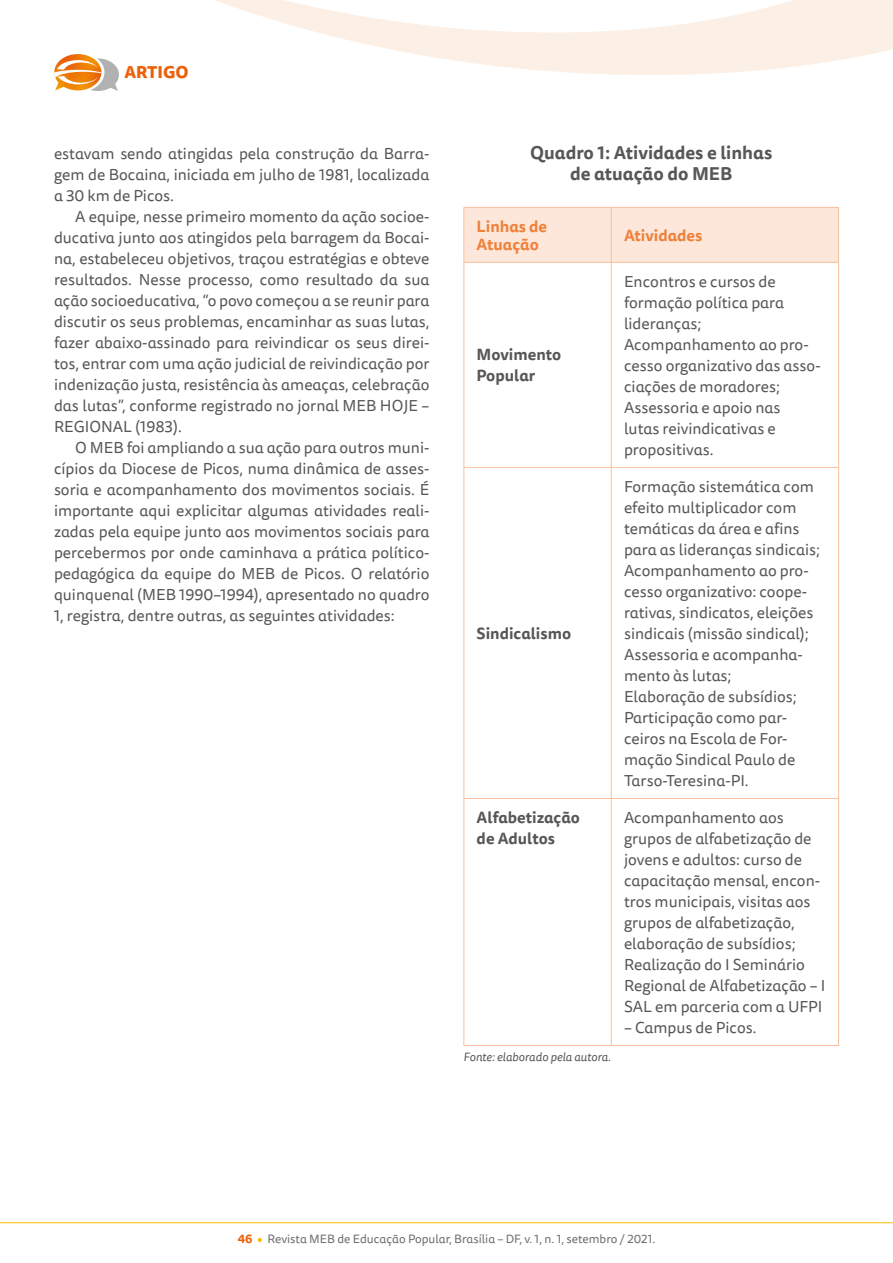
<style>
.page{position:relative;width:893px;height:1263px;background:#fff}
.page>*{position:absolute;margin:0;border:0;box-sizing:border-box;transform-origin:0 0}
.t1{font:700 18px/21px "Tisa Sans Pro";color:#575756;text-align:center}
.t2{font:800 16.5px "Tisa Sans Pro";color:#eb610a}
.t3{font:15.75px/21px "Tisa Sans Pro";color:#575756;text-align:justify}
.t4{font:700 15.75px/21px "Tisa Sans Pro";color:#575756}
.t5{font:700 15.75px/18px "Tisa Sans Pro";color:#ef813b}
.t6{font:12px "Tisa Sans Pro";color:#706f6f}
.t7{font:italic 12px "Tisa Sans Pro";color:#575756}
.s1{font-weight:700;color:#eb610a}
.s2{font-weight:700;color:#fcba00}
</style>
<div class="page">
<hr style="left:0;top:1222px;width:893px;height:1px;background:#fcba00">
<svg style="left:216px;top:0;width:677px;height:75px;fill:#fcf0e6"></svg>
<svg style="left:54px;top:54px;width:65px;height:37px"></svg>
<div style="left:464px;top:208px;width:374px;height:54px;background:#fce7da"></div>
<hr style="left:463px;top:207px;width:148px;height:1px;background:#f7c09d">
<hr style="left:463px;top:208px;width:1px;height:54px;background:#f7c09d">
<hr style="left:611px;top:207px;width:228px;height:1px;background:#f7c09d">
<hr style="left:611px;top:208px;width:1px;height:54px;background:#f7c09d">
<hr style="left:838px;top:208px;width:1px;height:54px;background:#f7c09d">
<hr style="left:463px;top:262px;width:148px;height:1px;background:#f7c09d">
<hr style="left:463px;top:263px;width:1px;height:204px;background:#f7c09d">
<hr style="left:611px;top:262px;width:228px;height:1px;background:#f7c09d">
<hr style="left:611px;top:263px;width:1px;height:204px;background:#f7c09d">
<hr style="left:838px;top:263px;width:1px;height:204px;background:#f7c09d">
<hr style="left:463px;top:467px;width:148px;height:1px;background:#f7c09d">
<hr style="left:463px;top:468px;width:1px;height:330px;background:#f7c09d">
<hr style="left:611px;top:467px;width:228px;height:1px;background:#f7c09d">
<hr style="left:611px;top:468px;width:1px;height:330px;background:#f7c09d">
<hr style="left:838px;top:468px;width:1px;height:330px;background:#f7c09d">
<hr style="left:463px;top:798px;width:148px;height:1px;background:#f7c09d">
<hr style="left:463px;top:799px;width:1px;height:246px;background:#f7c09d">
<hr style="left:611px;top:798px;width:228px;height:1px;background:#f7c09d">
<hr style="left:611px;top:799px;width:1px;height:246px;background:#f7c09d">
<hr style="left:838px;top:799px;width:1px;height:246px;background:#f7c09d">
<hr style="left:463px;top:1045px;width:148px;height:1px;background:#f7c09d">
<hr style="left:611px;top:1045px;width:228px;height:1px;background:#f7c09d">
<p class="t2" style="left:124px;top:60px;width:66px">ARTIGO</p>
<p class="t3" style="left:54px;top:143px;width:377px">estavam sendo atingidas pela construção da Barra&shy;gem de Bocaina, iniciada em julho de 1981, localizada a 30 km de Picos.</p>
<p class="t3" style="left:54px;top:206px;width:377px;text-indent:21px">A equipe, nesse primeiro momento da ação socioe&shy;ducativa junto aos atingidos pela barragem da Bocai&shy;na, estabeleceu objetivos, traçou estratégias e obteve resultados. Nesse processo, como resultado da sua ação socioeducativa, “o povo começou a se reunir para discutir os seus problemas, encaminhar as suas lutas, fazer abaixo-assinado para reivindicar os seus direi&shy;tos, entrar com uma ação judicial de reivindicação por indenização justa, resistência às ameaças, celebração das lutas”, conforme registrado no jornal MEB HOJE – REGIONAL (1983).</p>
<p class="t3" style="left:54px;top:437px;width:377px;text-indent:21px">O MEB foi ampliando a sua ação para outros muni&shy;cípios da Diocese de Picos, numa dinâmica de asses&shy;soria e acompanhamento dos movimentos sociais. É importante aqui explicitar algumas atividades reali&shy;zadas pela equipe junto aos movimentos sociais para percebermos por onde caminhava a prática político&shy;pedagógica da equipe do MEB de Picos. O relatório quinquenal (MEB 1990–1994), apresentado no quadro 1, registra, dentre outras, as seguintes atividades:</p>
<p class="t1" style="left:530px;top:142px;width:244px">Quadro 1: Atividades e linhas de atuação do MEB</p>
<p class="t5" style="left:477px;top:217px;width:72px">Linhas de<br>Atuação</p>
<p class="t5" style="left:624px;top:226px;width:80px">Atividades</p>
<p class="t4" style="left:477px;top:344px;width:86px">Movimento<br>Popular</p>
<p class="t4" style="left:477px;top:623px;width:96px">Sindicalismo</p>
<p class="t3" style="left:624px;top:271px;width:198px;text-align:left">Encontros e cursos de formação política para lideranças;<br>Acompanhamento ao pro&shy;cesso organizativo das asso&shy;ciações de moradores;<br>Assessoria e apoio nas<br>lutas reivindicativas e propositivas.</p>
<p class="t3" style="left:624px;top:476px;width:197px;text-align:left">Formação sistemática com efeito multiplicador com temáticas da área e afins para as lideranças sindicais;<br>Acompanhamento ao pro&shy;cesso organizativo: coope&shy;rativas, sindicatos, eleições sindicais (missão sindical);<br>Assessoria e acompanha&shy;mento às lutas;<br>Elaboração de subsídios;<br>Participação como par&shy;ceiros na Escola de For&shy;mação Sindical Paulo de<br>Tarso-Teresina-PI.</p>
<p class="t4" style="left:477px;top:806px;width:105px">Alfabetização de Adultos</p>
<p class="t3" style="left:624px;top:807px;width:203px;text-align:left">Acompanhamento aos grupos de alfabetização de jovens e adultos: curso de capacitação mensal, encon&shy;tros municipais, visitas aos grupos de alfabetização, elaboração de subsídios;<br>Realização do I Seminário<br>Regional de Alfabetização – I<br>SAL em parceria com a UFPI</p>
<p class="t3" style="left:624px;top:1017px;width:134px">– Campus de Picos.</p>
<p class="t7" style="left:463px;top:1049px;width:149px">Fonte: elaborado pela autora.</p>
<p class="t6" style="left:238px;top:1230px;width:419px"><span class="s1">46</span> <span class="s2">•</span> Revista MEB de Educação Popular, Brasília – DF, v. 1, n. 1, setembro / 2021.</p>
</div>
